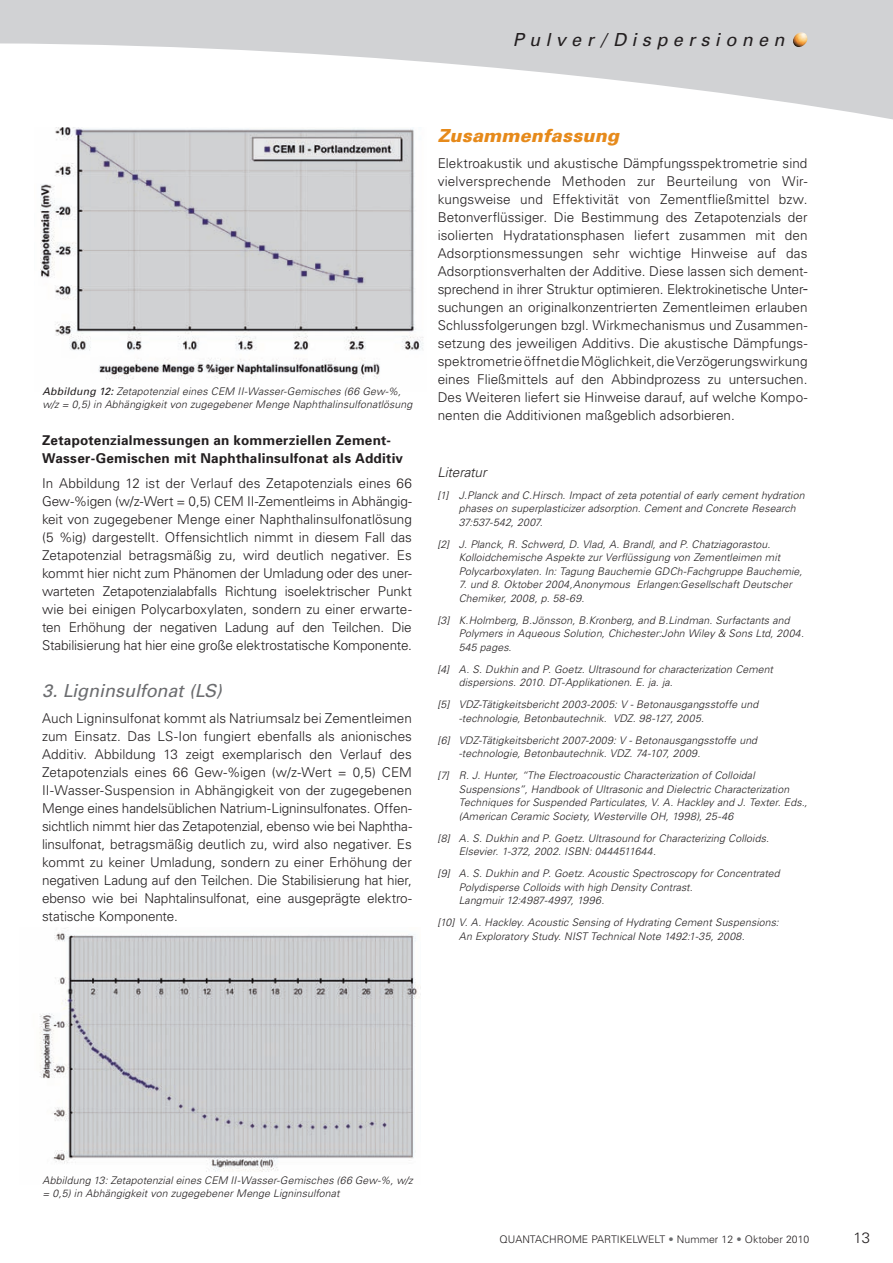
<style>
.page{position:relative;width:893px;height:1263px;background:#fff}
.page>*{position:absolute;margin:0;border:0;box-sizing:border-box;transform-origin:0 0}
.t1{font:italic 18px "Univers";letter-spacing:-.005em;color:#6c6d70}
.t2{font:italic 18px "Univers";letter-spacing:.3em;color:#231f20}
.t3{font:italic 900 18px "Univers";letter-spacing:.01em;color:#e68a1b}
.t4{font:300 15px "Univers";color:#231f20}
.t5{font:300 13.5px/18px "Univers";letter-spacing:-.01em;color:#231f20;text-align:justify}
.t6{font:700 13.5px/18px "Univers";letter-spacing:.015em;color:#231f20}
.t7{font:italic 300 13.5px "Univers";letter-spacing:-.01em;color:#231f20}
.t8{font:italic 300 10.5px/13.5px "Univers";letter-spacing:.01em;color:#231f20}
.t9{font:300 10.5px "Univers";color:#231f20}
.s1{font-weight:400}
.s2{color:#6c6d70}
</style>
<div class="page">
<svg style="left:0;top:0;width:893px;height:120px;fill:#d1d2d4"></svg>
<img style="left:792px;top:32px;width:16px;height:16px">
<img style="left:40px;top:128px;width:384px;height:251px">
<img style="left:39px;top:928px;width:381px;height:244px">
<h1 class="t2" style="left:513px;top:33px;width:273px">Pulver/Dispersionen</h1>
<p class="t8" style="left:42px;top:385px;width:371px"><span class="s1">Abbildung 12:</span> Zetapotenzial eines CEM II-Wasser-Gemisches (66 Gew-%, w/z = 0,5) in Abhängigkeit von zugegebener Menge Naphthalinsulfonatlösung</p>
<p class="t6" style="left:42px;top:432px;width:363px">Zetapotenzialmessungen an kommerziellen Zement-<br>Wasser-Gemischen mit Naphthalinsulfonat als Additiv</p>
<p class="t5" style="left:42px;top:475px;width:372px">In Abbildung 12 ist der Verlauf des Zetapotenzials eines 66<br>Gew-%igen (w/z-Wert = 0,5) CEM II-Zementleims in Abhän gig&shy;keit von zugegebener Menge einer Naphthalin sulfo nat lösung (5 %ig) dargestellt. Offensichtlich nimmt in diesem Fall das Zetapotenzial betragsmäßig zu, wird deutlich negativer. Es kommt hier nicht zum Phänomen der Umladung oder des uner&shy;warteten Zetapotenzialabfalls Richtung isoelektrischer Punkt wie bei einigen Polycarboxylaten, sondern zu einer erwarte&shy;ten Erhöhung der negativen Ladung auf den Teilchen. Die Stabilisierung hat hier eine große elektrostatische Komponente.</p>
<h1 class="t1" style="left:42px;top:684px;width:181px">3. Ligninsulfonat (LS)</h1>
<p class="t5" style="left:42px;top:711px;width:371px">Auch Ligninsulfonat kommt als Natriumsalz bei Zementleimen zum Einsatz. Das LS-Ion fungiert ebenfalls als anionisches Additiv. Abbildung 13 zeigt exemplarisch den Verlauf des Zetapotenzials eines 66 Gew-%igen (w/z-Wert = 0,5) CEM II-Wasser-Suspension in Abhängigkeit von der zugegebenen Menge eines handelsüblichen Natrium-Ligninsulfonates. Offen&shy;sichtlich nimmt hier das Zetapotenzial, ebenso wie bei Naphtha&shy;linsulfonat, betragsmäßig deutlich zu, wird also negativer. Es kommt zu keiner Umladung, sondern zu einer Erhö hung der negativen Ladung auf den Teilchen. Die Stabilisierung hat hier, ebenso wie bei Naphtalinsulfonat, eine ausgeprägte elek tro&shy;statische Komponente.</p>
<h1 class="t3" style="left:438px;top:129px;width:183px">Zusammenfassung</h1>
<p class="t5" style="left:438px;top:156px;width:371px">Elektroakustik und akustische Dämpfungsspektrometrie sind vielversprechende Methoden zur Beurteilung von Wir&shy;kungsweise und Effektivität von Zementfließmittel bzw.<br>Betonverflüssiger. Die Bestimmung des Zetapotenzials der isolierten Hydratationsphasen liefert zusammen mit den Adsorptionsmessungen sehr wichtige Hinweise auf das Adsorptionsverhalten der Additive. Diese lassen sich dement&shy;sprechend in ihrer Struktur optimieren. Elektrokinetische Unter&shy;suchungen an originalkonzentrierten Zementleimen erlauben Schlussfolgerungen bzgl. Wirkmechanismus und Zusam men&shy;setzung des jeweiligen Additivs. Die akustische Dämpfungs&shy;spektrometrie öffnet die Möglichkeit, die Verzögerungswirkung eines Fließmittels auf den Abbindprozess zu untersuchen.<br>Des Weiteren liefert sie Hinweise darauf, auf welche Kompo&shy;nenten die Additivionen maßgeblich adsorbieren.</p>
<p class="t7" style="left:437px;top:467px;width:51px">Literatur</p>
<p class="t8" style="left:459px;top:489px;width:347px;text-indent:-21px">[1] J.Planck and C.Hirsch. Impact of zeta potential of early cement hydration phases on superplasticizer adsorption. Cement and Concrete Research<br>37:537-542, 2007.</p>
<p class="t8" style="left:459px;top:538px;width:345px;text-indent:-21px">[2] J. Planck, R. Schwerd, D. Vlad, A. Brandl, and P. Chatziagorastou.<br>Kolloidchemische Aspekte zur Verflüssigung von Zementleimen mit<br>Polycarboxylaten. In: Tagung Bauchemie GDCh-Fachgruppe Bauchemie,</p>
<p class="t8" style="left:459px;top:579px;width:334px">7. und 8. Oktober 2004,Anonymous Erlangen:Gesellschaft Deutscher<br>Chemiker, 2008, p. 58-69.</p>
<p class="t8" style="left:459px;top:614px;width:347px;text-indent:-21px">[3] K.Holmberg, B.Jönsson, B.Kronberg, and B.Lindman. Surfactants and<br>Polymers in Aqueous Solution, Chichester:John Wiley &amp; Sons Ltd, 2004.<br>545 pages.</p>
<p class="t8" style="left:459px;top:663px;width:316px;text-indent:-21px">[4] A. S. Dukhin and P. Goetz. Ultrasound for characterization Cement dispersions. 2010. DT-Applikationen. E. ja. ja.</p>
<p class="t8" style="left:459px;top:699px;width:301px;text-indent:-21px">[5] VDZ-Tätigkeitsbericht 2003-2005: V - Betonausgangsstoffe und -technologie, Betonbautechnik. VDZ. 98-127, 2005.</p>
<p class="t8" style="left:459px;top:734px;width:300px;text-indent:-21px">[6] VDZ-Tätigkeitsbericht 2007-2009: V - Betonausgangsstoffe und -technologie, Betonbautechnik. VDZ. 74-107, 2009.</p>
<p class="t8" style="left:459px;top:770px;width:350px;text-indent:-21px">[7] R. J. Hunter, “The Electroacoustic Characterization of Colloidal Suspensions”, Handbook of Ultrasonic and Dielectric Characterization Techniques for Suspended Particulates, V. A. Hackley and J. Texter. Eds., (American Ceramic Society, Westerville OH, 1998), 25-46</p>
<p class="t8" style="left:459px;top:832px;width:312px;text-indent:-21px">[8] A. S. Dukhin and P. Goetz. Ultrasound for Characterizing Colloids.<br>Elsevier. 1-372, 2002. ISBN: 0444511644.</p>
<p class="t8" style="left:459px;top:868px;width:322px;text-indent:-21px">[9] A. S. Dukhin and P. Goetz. Acoustic Spectroscopy for Concentrated<br>Polydisperse Colloids with high Density Contrast.<br>Langmuir 12:4987-4997, 1996.</p>
<p class="t8" style="left:459px;top:917px;width:321px;text-indent:-21px">[10] V. A. Hackley. Acoustic Sensing of Hydrating Cement Suspensions:<br>An Exploratory Study. NIST Technical Note 1492:1-35, 2008.</p>
<p class="t8" style="left:42px;top:1174px;width:372px">Abbildung 13: Zetapotenzial eines CEM II-Wasser-Gemisches (66 Gew-%, w/z = 0,5) in Abhängigkeit von zugegebener Menge Ligninsulfonat</p>
<p class="t9" style="left:500px;top:1236px;width:311px">QUANTACHROME PARTIKELWELT <span class="s2">•</span> Nummer 12 <span class="s2">•</span> Oktober 2010</p>
<p class="t4" style="left:853px;top:1232px;width:18px">13</p>
</div>
